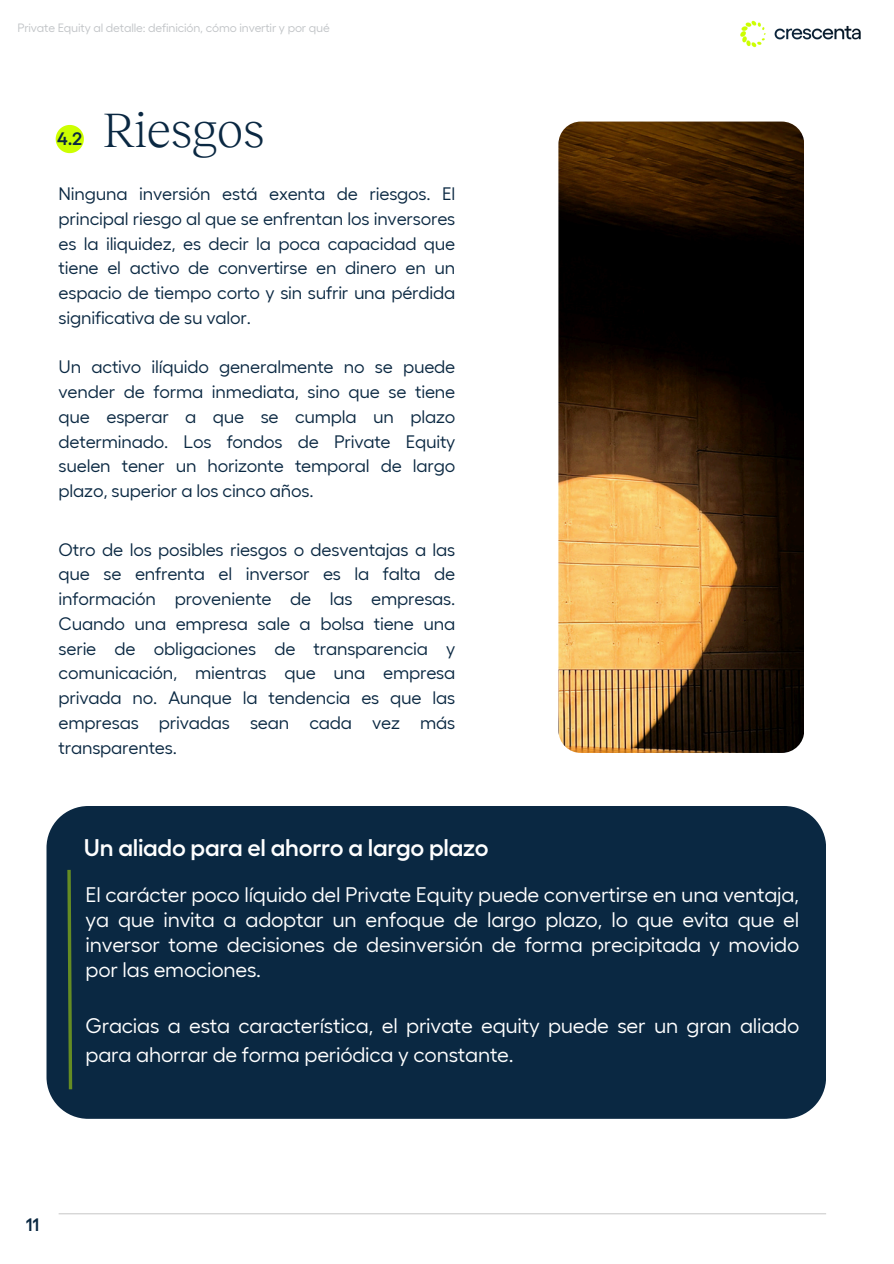
<style>
.page{position:relative;width:894px;height:1264px;background:#fff}
.page>*{position:absolute;margin:0;border:0;box-sizing:border-box;transform-origin:0 0}
.t1{font:300 49.5px "Reckless Neue";letter-spacing:-.015em;color:#0a2842}
.t2{font:600 24px "Fellix";letter-spacing:-.01em;color:#fff}
.t3{font:21px/24.8px "Fellix";letter-spacing:-.01em;color:#fff;text-align:justify}
.t4{font:18px/24.8px "Fellix";letter-spacing:-.01em;color:#0a2842;text-align:justify}
.t5{font:600 18px "Fellix";color:#0a2842}
.t6{font:12px "Fellix";letter-spacing:-.01em;color:#c1c4c7}
</style>
<div class="page">
<img style="left:740px;top:20px;width:121px;height:28px">
<hr style="left:59px;top:1213px;width:766px;height:1px;background:#929292">
<svg style="left:56px;top:125px;width:28px;height:28px"></svg>
<div style="left:46px;top:806px;width:779px;height:312px;background:#0a2842"></div>
<svg style="left:67px;top:867px;width:5px;height:224px"></svg>
<img style="left:558px;top:121px;width:245px;height:632px;border-radius:22px">
<p class="t6" style="left:17px;top:21px;width:314px">Private Equity al detalle: definición, cómo invertir y por qué</p>
<h1 class="t1" style="left:102px;top:102px;width:164px">Riesgos</h1>
<p class="t4" style="left:59px;top:181px;width:398px">Ninguna inversión está exenta de riesgos. El principal riesgo al que se enfrentan los inversores es la iliquidez, es decir la poca capacidad que tiene el activo de convertirse en dinero en un espacio de tiempo corto y sin sufrir una pérdida significativa de su valor.</p>
<p class="t4" style="left:59px;top:354px;width:398px">Un activo ilíquido generalmente no se puede vender de forma inmediata, sino que se tiene que esperar a que se cumpla un plazo determinado. Los fondos de Private Equity suelen tener un horizonte temporal de largo plazo, superior a los cinco años.</p>
<p class="t5" style="left:57px;top:129px;width:27px">4.2</p>
<h4 class="t4" style="left:59px;top:537px;width:398px">Otro de los posibles riesgos o desventajas a las que se enfrenta el inversor es la falta de información proveniente de las empresas.<br>Cuando una empresa sale a bolsa tiene una serie de obligaciones de transparencia y comunicación, mientras que una empresa privada no. Aunque la tendencia es que las empresas privadas sean cada vez más transparentes.</h4>
<h5 class="t2" style="left:84px;top:833px;width:406px">Un aliado para el ahorro a largo plazo</h5>
<h5 class="t3" style="left:86px;top:882px;width:715px">El carácter poco líquido del Private Equity puede convertirse en una ventaja, ya que invita a adoptar un enfoque de largo plazo, lo que evita que el inversor tome decisiones de desinversión de forma precipitada y movido por las emociones.</h5>
<h5 class="t3" style="left:86px;top:1010px;width:715px;line-height:29.2px">Gracias a esta característica, el private equity puede ser un gran aliado para ahorrar de forma periódica y constante.</h5>
<p class="t5" style="left:26px;top:1213px;width:15px">11</p>
</div>
